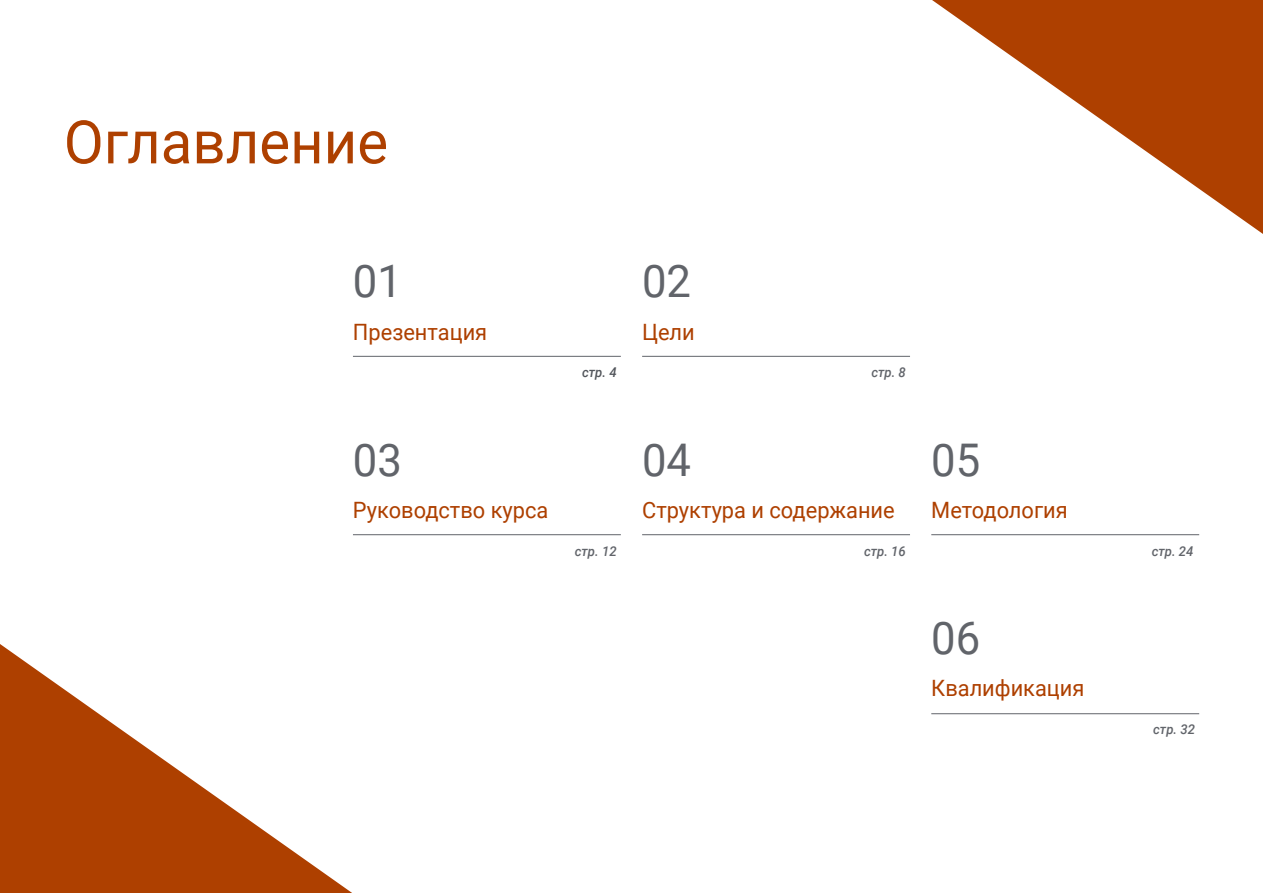
<style>
.page{position:relative;width:1263px;height:893px;background:#fff}
.page>*{position:absolute;margin:0;border:0;box-sizing:border-box;transform-origin:0 0}
.t1{font:60px "Roboto";color:#ae4000}
.t2{font:45px "Roboto";color:#61646a}
.t3{font:22.5px "Roboto";color:#ae4000}
.t4{font:italic 500 13.5px "Roboto";color:#61646a}
.t5{font:italic 500 13.5px "Roboto";color:#52555b}
</style>
<div class="page">
<svg style="left:0;top:644px;width:352px;height:249px"></svg>
<svg style="left:932px;top:0;width:331px;height:234px"></svg>
<hr style="left:931px;top:713px;width:268px;height:1px;background:#61646a">
<hr style="left:353px;top:356px;width:268px;height:1px;background:#61646a">
<hr style="left:642px;top:356px;width:268px;height:1px;background:#61646a">
<hr style="left:642px;top:534px;width:268px;height:1px;background:#61646a">
<hr style="left:931px;top:534px;width:268px;height:1px;background:#61646a">
<hr style="left:353px;top:534px;width:268px;height:1px;background:#61646a">
<h1 class="t1" style="left:64px;top:100px;width:326px">Оглавление</h1>
<h2 class="t2" style="left:353px;top:250px;width:51px">01</h2>
<h2 class="t2" style="left:642px;top:250px;width:51px">02</h2>
<p class="t3" style="left:353px;top:316px;width:136px">Презентация</p>
<p class="t3" style="left:642px;top:316px;width:54px">Цели</p>
<h2 class="t2" style="left:353px;top:428px;width:51px">03</h2>
<p class="t5" style="left:582px;top:363px;width:36px">стр. 4</p>
<p class="t4" style="left:871px;top:363px;width:36px">стр. 8</p>
<h2 class="t2" style="left:642px;top:428px;width:51px">04</h2>
<h2 class="t2" style="left:931px;top:428px;width:51px">05</h2>
<p class="t3" style="left:353px;top:494px;width:197px">Руководство курса</p>
<p class="t3" style="left:642px;top:494px;width:254px">Структура и содержание</p>
<p class="t3" style="left:931px;top:494px;width:138px">Методология</p>
<p class="t4" style="left:575px;top:542px;width:43px">стр. 12</p>
<p class="t4" style="left:864px;top:542px;width:43px">стр. 16</p>
<p class="t4" style="left:1152px;top:542px;width:43px">стр. 24</p>
<h2 class="t2" style="left:931px;top:606px;width:51px">06</h2>
<p class="t3" style="left:931px;top:672px;width:155px">Квалификация</p>
<p class="t4" style="left:1153px;top:719px;width:43px">стр. 32</p>
</div>
